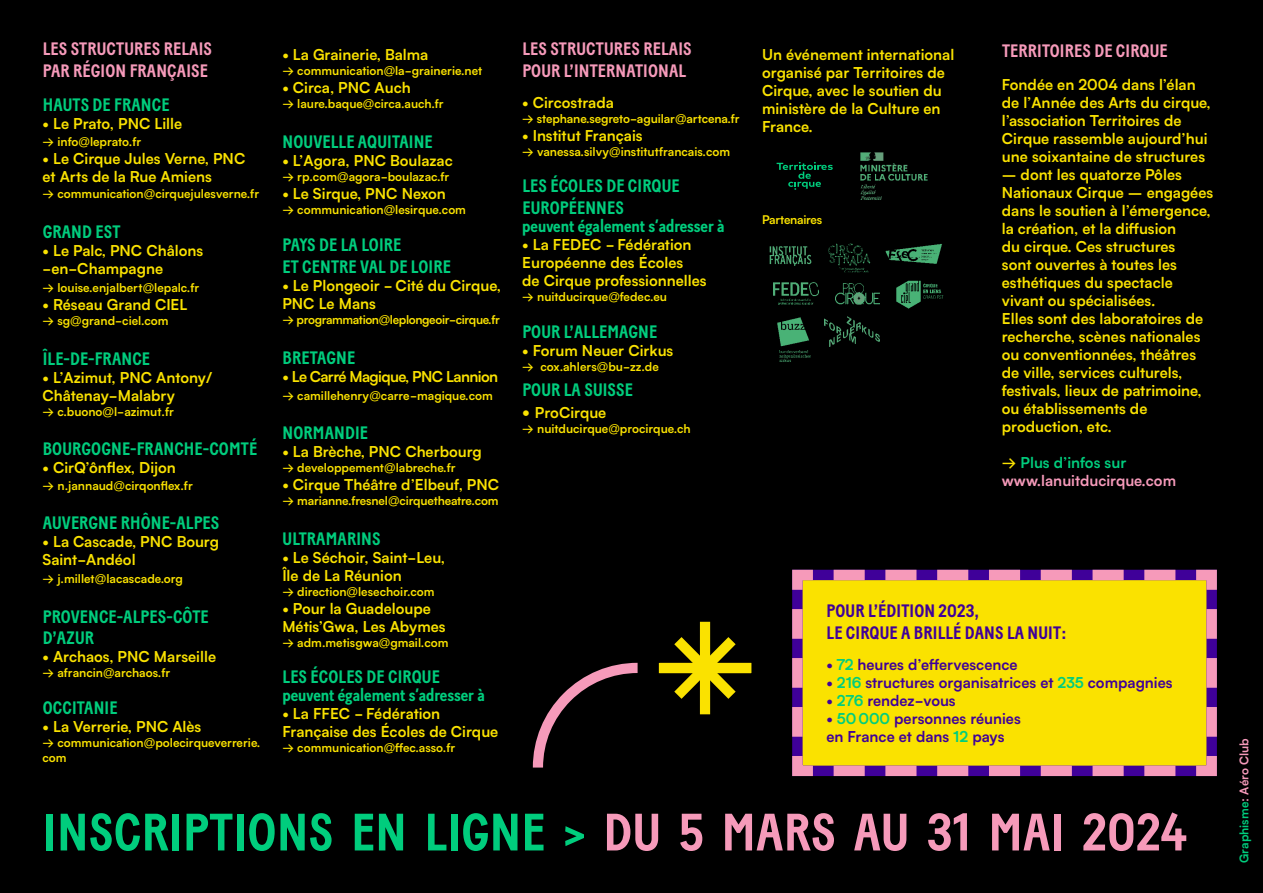
<style>
.page{position:relative;width:1263px;height:893px;background:#000}
.page>*{position:absolute;margin:0;border:0;box-sizing:border-box;transform-origin:0 0}
.t1{font:700 52.5px "Baton";letter-spacing:.01em;color:#00cd7d}
.t2{font:700 18px/21.6px "Baton";letter-spacing:.01em;color:#00cd7d}
.t3{font:700 18px/21.6px "Baton";letter-spacing:.01em;color:#f69aba}
.t4{font:700 18px/21.6px "Baton";letter-spacing:.01em;color:#3f0099}
.t5{font:700 15px/18px "Satoshi";color:#fae200}
.t6{font:700 15px/18px "Satoshi";color:#3f0099}
.t7{font:700 15px/18px "Satoshi";color:#f69aba}
.t8{font:700 15px "Satoshi";letter-spacing:-.04em;color:#fae200}
.t9{font:700 12px/15px "Satoshi";color:#fae200}
.t10{font:700 12px "Satoshi";letter-spacing:-.03em;color:#fae200}
.t11{font:700 12px "Satoshi";color:#00cd7d}
.t12{font:700 12px "Satoshi";letter-spacing:-.02em;color:#fae200}
.s1{font-size:18px}
.s2{color:#fae200}
.s3{color:#00cd7d}
.s4{color:#f69aba}
</style>
<div class="page">
<img style="left:828px;top:243px;width:43px;height:30px">
<img style="left:769px;top:246px;width:43px;height:20px">
<img style="left:777px;top:317px;width:34px;height:45px">
<img style="left:835px;top:284px;width:45px;height:21px">
<img style="left:896px;top:280px;width:48px;height:29px">
<img style="left:773px;top:282px;width:45px;height:23px">
<img style="left:885px;top:244px;width:57px;height:20px">
<img style="left:825px;top:316px;width:55px;height:30px">
<img style="left:860px;top:152px;width:68px;height:48px">
<svg style="left:776px;top:162px;width:57px;height:28px"></svg>
<svg style="left:792px;top:569px;width:425px;height:208px;background:#eccc19"></svg>
<div style="left:700px;top:622px;width:10px;height:92px;background:#fae200"></div>
<div style="left:659px;top:663px;width:92px;height:10px;background:#fae200"></div>
<svg style="left:674px;top:637px;width:62px;height:62px"></svg>
<svg style="left:533px;top:663px;width:105px;height:104px"></svg>
<p class="t3" style="left:43px;top:38px;width:171px">LES STRUCTURES RELAIS<br>PAR RÉGION FRANÇAISE</p>
<p class="t2" style="left:43px;top:94px;width:128px">HAUTS DE FRANCE</p>
<p class="t5" style="left:43px;top:114px;width:141px">• Le Prato, PNC Lille</p>
<p class="t9" style="left:43px;top:133px;width:100px">→ info@leprato.fr</p>
<p class="t5" style="left:43px;top:148px;width:204px">• Le Cirque Jules Verne, PNC et Arts de la Rue Amiens</p>
<p class="t9" style="left:43px;top:186px;width:218px">→ communication@cirquejulesverne.fr</p>
<p class="t2" style="left:43px;top:221px;width:79px">GRAND EST</p>
<p class="t5" style="left:43px;top:240px;width:162px">• Le Palc, PNC Châlons -en-Champagne</p>
<p class="t9" style="left:43px;top:279px;width:158px">→ louise.enjalbert@lepalc.fr</p>
<p class="t5" style="left:43px;top:294px;width:146px">• Réseau Grand CIEL</p>
<p class="t9" style="left:43px;top:312px;width:128px">→ sg@grand-ciel.com</p>
<p class="t2" style="left:43px;top:348px;width:109px">ÎLE-DE-FRANCE</p>
<p class="t5" style="left:43px;top:367px;width:171px">• L’Azimut, PNC Antony/<br>Châtenay-Malabry</p>
<p class="t9" style="left:43px;top:403px;width:133px">→ c.buono@l-azimut.fr</p>
<p class="t2" style="left:43px;top:438px;width:216px">BOURGOGNE-FRANCHE-COMTÉ</p>
<p class="t5" style="left:43px;top:458px;width:135px">• CirQ’ônflex, Dijon</p>
<p class="t9" style="left:43px;top:477px;width:152px">→ n.jannaud@cirqonflex.fr</p>
<p class="t2" style="left:43px;top:512px;width:178px">AUVERGNE RHÔNE-ALPES</p>
<p class="t5" style="left:43px;top:532px;width:178px">• La Cascade, PNC Bourg<br>Saint-Andéol</p>
<p class="t9" style="left:43px;top:571px;width:142px">→ j.millet@lacascade.org</p>
<p class="t2" style="left:43px;top:606px;width:167px">PROVENCE-ALPES-CÔTE<br>D’AZUR</p>
<p class="t5" style="left:43px;top:647px;width:175px">• Archaos, PNC Marseille</p>
<p class="t9" style="left:43px;top:665px;width:129px">→ afrancin@archaos.fr</p>
<p class="t2" style="left:43px;top:697px;width:76px">OCCITANIE</p>
<p class="t5" style="left:43px;top:717px;width:160px">• La Verrerie, PNC Alès</p>
<p class="t9" style="left:43px;top:734px;width:219px">→ communication@polecirqueverrerie. com</p>
<p class="t5" style="left:282px;top:45px;width:147px">• La Grainerie, Balma</p>
<p class="t9" style="left:282px;top:63px;width:201px">→ communication@la-grainerie.net</p>
<p class="t5" style="left:282px;top:78px;width:130px">• Circa, PNC Auch</p>
<p class="t9" style="left:282px;top:96px;width:163px">→ laure.baque@circa.auch.fr</p>
<p class="t2" style="left:283px;top:131px;width:152px">NOUVELLE AQUITAINE</p>
<p class="t5" style="left:282px;top:151px;width:172px">• L’Agora, PNC Boulazac</p>
<p class="t9" style="left:282px;top:168px;width:169px">→ rp.com@agora-boulazac.fr</p>
<p class="t5" style="left:282px;top:184px;width:165px">• Le Sirque, PNC Nexon</p>
<p class="t9" style="left:282px;top:201px;width:185px">→ communication@lesirque.com</p>
<p class="t2" style="left:283px;top:235px;width:170px">PAYS DE LA LOIRE<br>ET CENTRE VAL DE LOIRE</p>
<p class="t5" style="left:282px;top:276px;width:220px">• Le Plongeoir - Cité du Cirque,<br>PNC Le Mans</p>
<p class="t10" style="left:282px;top:311px;width:219px">→ programmation@leplongeoir-cirque.fr</p>
<p class="t2" style="left:283px;top:347px;width:74px">BRETAGNE</p>
<p class="t8" style="left:282px;top:365px;width:217px">• Le Carré Magique, PNC Lannion</p>
<p class="t9" style="left:282px;top:387px;width:212px">→ camillehenry@carre-magique.com</p>
<p class="t2" style="left:283px;top:422px;width:87px">NORMANDIE</p>
<p class="t5" style="left:282px;top:442px;width:201px">• La Brèche, PNC Cherbourg</p>
<p class="t9" style="left:282px;top:460px;width:175px">→ developpement@labreche.fr</p>
<p class="t5" style="left:282px;top:475px;width:218px">• Cirque Théâtre d’Elbeuf, PNC</p>
<p class="t9" style="left:282px;top:493px;width:218px">→ marianne.fresnel@cirquetheatre.com</p>
<p class="t2" style="left:283px;top:528px;width:99px">ULTRAMARINS</p>
<p class="t5" style="left:282px;top:547px;width:164px">• Le Séchoir, Saint-Leu,<br>Île de La Réunion</p>
<p class="t9" style="left:282px;top:583px;width:154px">→ direction@lesechoir.com</p>
<p class="t5" style="left:282px;top:598px;width:165px">• Pour la Guadeloupe<br>Métis’Gwa, Les Abymes</p>
<p class="t9" style="left:282px;top:634px;width:168px">→ adm.metisgwa@gmail.com</p>
<p class="t2" style="left:282px;top:668px;width:204px;line-height:18px">LES ÉCOLES DE CIRQUE peuvent également s’adresser à</p>
<p class="t5" style="left:282px;top:703px;width:217px">• La FFEC - Fédération<br>Française des Écoles de Cirque</p>
<p class="t9" style="left:282px;top:739px;width:174px">→ communication@ffec.asso.fr</p>
<p class="t3" style="left:522px;top:38px;width:171px">LES STRUCTURES RELAIS<br>POUR L’INTERNATIONAL</p>
<p class="t5" style="left:522px;top:92px;width:93px">• Circostrada</p>
<p class="t9" style="left:522px;top:110px;width:219px">→ stephane.segreto-aguilar@artcena.fr</p>
<p class="t5" style="left:522px;top:125px;width:122px">• Institut Français</p>
<p class="t9" style="left:522px;top:143px;width:210px">→ vanessa.silvy@institutfrancais.com</p>
<p class="t2" style="left:522px;top:175px;width:159px">LES ÉCOLES DE CIRQUE<br>EUROPÉENNES</p>
<p class="t2" style="left:522px;top:215px;width:204px">peuvent également s’adresser à</p>
<p class="t5" style="left:522px;top:235px;width:186px">• La FEDEC - Fédération<br>Européenne des Écoles<br>de Cirque professionnelles</p>
<p class="t9" style="left:522px;top:288px;width:146px">→ nuitducirque@fedec.eu</p>
<p class="t2" style="left:522px;top:321px;width:136px">POUR L’ALLEMAGNE</p>
<p class="t5" style="left:522px;top:340px;width:153px">• Forum Neuer Cirkus</p>
<p class="t9" style="left:522px;top:358px;width:138px">→ cox.ahlers@bu-zz.de</p>
<p class="t2" style="left:522px;top:379px;width:112px">POUR LA SUISSE</p>
<p class="t5" style="left:522px;top:402px;width:86px"><span class="s1">•</span> ProCirque</p>
<p class="t9" style="left:522px;top:420px;width:170px">→ nuitducirque@procirque.ch</p>
<p class="t5" style="left:762px;top:44px;width:194px">Un événement international organisé par Territoires de<br>Cirque, avec le soutien du ministère de la Culture en<br>France.</p>
<p class="t12" style="left:762px;top:211px;width:62px">Partenaires</p>
<p class="t3" style="left:1002px;top:40px;width:167px">TERRITOIRES DE CIRQUE</p>
<p class="t5" style="left:1002px;top:74px;width:210px">Fondée en 2004 dans l’élan de l’Année des Arts du cirque, l’association Territoires de<br>Cirque rassemble aujourd’hui une soixantaine de structures</p>
<p class="t5" style="left:1002px;top:164px;width:213px">– dont les quatorze Pôles<br>Nationaux Cirque – engagées dans le soutien à l’émergence, la création, et la diffusion<br>du cirque. Ces structures<br>sont ouvertes à toutes les esthétiques du spectacle vivant ou spécialisées.<br>Elles sont des laboratoires de recherche, scènes nationales ou conventionnées, théâtres de ville, services culturels, festivals, lieux de patrimoine, ou établissements de production, etc.</p>
<p class="t7" style="left:1002px;top:452px;width:176px"><span class="s2">→</span> <span class="s3">Plus d’infos sur </span>www.lanuitducirque.com</p>
<p class="t4" style="left:826px;top:601px;width:241px">POUR L’ÉDITION 2023,<br>LE CIRQUE A BRILLÉ DANS LA NUIT :</p>
<p class="t6" style="left:826px;top:654px;width:193px">• <span class="s3">72</span> heures d’effervescence</p>
<p class="t6" style="left:826px;top:672px;width:348px">• <span class="s3">216</span> structures organisatrices et <span class="s3">235</span> compagnies</p>
<p class="t6" style="left:826px;top:690px;width:131px">• <span class="s3">276</span> rendez-vous</p>
<p class="t6" style="left:826px;top:708px;width:196px">• <span class="s3">50000</span> personnes réunies en France et dans <span class="s3">12</span> pays</p>
<h1 class="t1" style="left:43px;top:801px;width:1145px">INSCRIPTIONS EN LIGNE &gt; <span class="s4">DU 5 MARS AU 31 MAI 2024</span></h1>
<p class="t11" style="left:1235px;top:863px;width:126px;rotate:-90deg">Graphisme<span class="s4">: Aéro Club</span></p>
</div>
